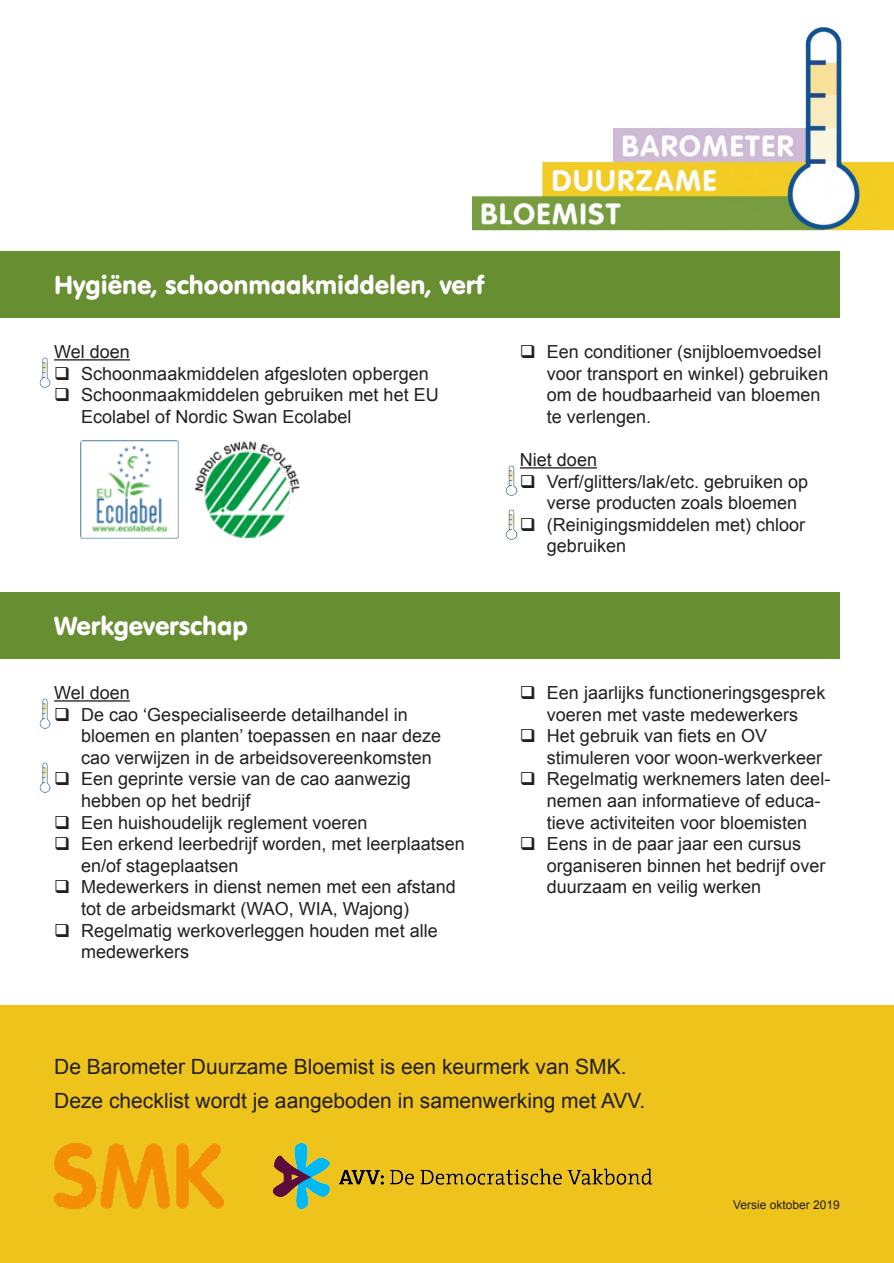
<style>
.page{position:relative;width:894px;height:1263px;background:#fff}
.page>*{position:absolute;margin:0;border:0;box-sizing:border-box;transform-origin:0 0}
.t1{font:25.5px "VAG Rounded BT";color:#fff}
.t2{font:21px/33.6px "Arial";color:#231f20}
.t3{font:18px/21.6px "Arial";color:#231f20}
.t4{font:12px "Arial";color:#231f20}
</style>
<div class="page">
<div style="left:0;top:592px;width:839px;height:67px;background:#678e31"></div>
<div style="left:0;top:251px;width:839px;height:67px;background:#678e31"></div>
<hr style="left:54px;top:700px;width:76px;height:2px;background:#231f20">
<hr style="left:54px;top:359px;width:76px;height:2px;background:#231f20">
<div style="left:0;top:1005px;width:893px;height:258px;background:#eec31c"></div>
<img style="left:472px;top:27px;width:421px;height:229px">
<hr style="left:519px;top:467px;width:77px;height:2px;background:#231f20">
<img style="left:81px;top:440px;width:98px;height:98px">
<img style="left:194px;top:441px;width:106px;height:97px">
<img style="left:39px;top:357px;width:12px;height:30px">
<img style="left:505px;top:465px;width:12px;height:30px">
<img style="left:505px;top:509px;width:12px;height:30px">
<img style="left:39px;top:698px;width:12px;height:30px">
<img style="left:39px;top:762px;width:12px;height:30px">
<img style="left:54px;top:1143px;width:169px;height:66px">
<img style="left:272px;top:1142px;width:381px;height:68px">
<h1 class="t1" style="left:54px;top:269px;width:431px">Hygiëne, schoonmaakmiddelen, verf</h1>
<p class="t3" style="left:54px;top:341px;width:77px">Wel doen</p>
<p class="t3" style="left:54px;top:363px;width:376px">❑ Schoonmaakmiddelen afgesloten opbergen</p>
<p class="t3" style="left:81px;top:384px;width:359px;text-indent:-27px">❑ Schoonmaakmiddelen gebruiken met het EU<br>Ecolabel of Nordic Swan Ecolabel</p>
<h1 class="t1" style="left:54px;top:610px;width:195px">Werkgeverschap</h1>
<p class="t3" style="left:54px;top:682px;width:77px">Wel doen</p>
<p class="t3" style="left:81px;top:704px;width:361px;text-indent:-27px">❑ De cao ‘Gespecialiseerde detailhandel in bloemen en planten’ toepassen en naar deze cao verwijzen in de arbeidsovereenkomsten</p>
<p class="t3" style="left:81px;top:768px;width:331px;text-indent:-27px">❑ Een geprinte versie van de cao aanwezig hebben op het bedrijf</p>
<p class="t3" style="left:54px;top:812px;width:315px">❑ Een huishoudelijk reglement voeren</p>
<p class="t3" style="left:81px;top:833px;width:385px;text-indent:-27px">❑ Een erkend leerbedrijf worden, met leerplaatsen en/of stageplaatsen</p>
<p class="t3" style="left:81px;top:876px;width:376px;text-indent:-27px">❑ Medewerkers in dienst nemen met een afstand tot de arbeidsmarkt (WAO, WIA, Wajong)</p>
<p class="t3" style="left:81px;top:920px;width:358px;text-indent:-27px">❑ Regelmatig werkoverleggen houden met alle medewerkers</p>
<p class="t3" style="left:546px;top:341px;width:283px;text-indent:-27px">❑ Een conditioner (snijbloemvoedsel voor transport en winkel) gebruiken om de houdbaarheid van bloemen te verlengen.</p>
<p class="t3" style="left:519px;top:449px;width:79px">Niet doen</p>
<p class="t3" style="left:546px;top:471px;width:263px;text-indent:-27px">❑ Verf/glitters/lak/etc. gebruiken op verse producten zoals bloemen</p>
<p class="t3" style="left:546px;top:514px;width:260px;text-indent:-27px">❑ (Reinigingsmiddelen met) chloor gebruiken</p>
<p class="t3" style="left:519px;top:682px;width:307px;text-align:center">❑ Een jaarlijks functioneringsgesprek voeren met vaste medewerkers</p>
<p class="t3" style="left:546px;top:725px;width:277px;text-indent:-27px">❑ Het gebruik van fiets en OV stimuleren voor woon-werkverkeer</p>
<p class="t3" style="left:546px;top:768px;width:285px;text-indent:-27px">❑ Regelmatig werknemers laten deel&shy;nemen aan informatieve of educa&shy;tieve activiteiten voor bloemisten</p>
<p class="t3" style="left:546px;top:833px;width:280px;text-indent:-27px">❑ Eens in de paar jaar een cursus organiseren binnen het bedrijf over duurzaam en veilig werken</p>
<p class="t2" style="left:54px;top:1050px;width:592px">De Barometer Duurzame Bloemist is een keurmerk van SMK.<br>Deze checklist wordt je aangeboden in samenwerking met AVV.</p>
<p class="t4" style="left:732px;top:1198px;width:108px">Versie oktober 2019</p>
</div>
